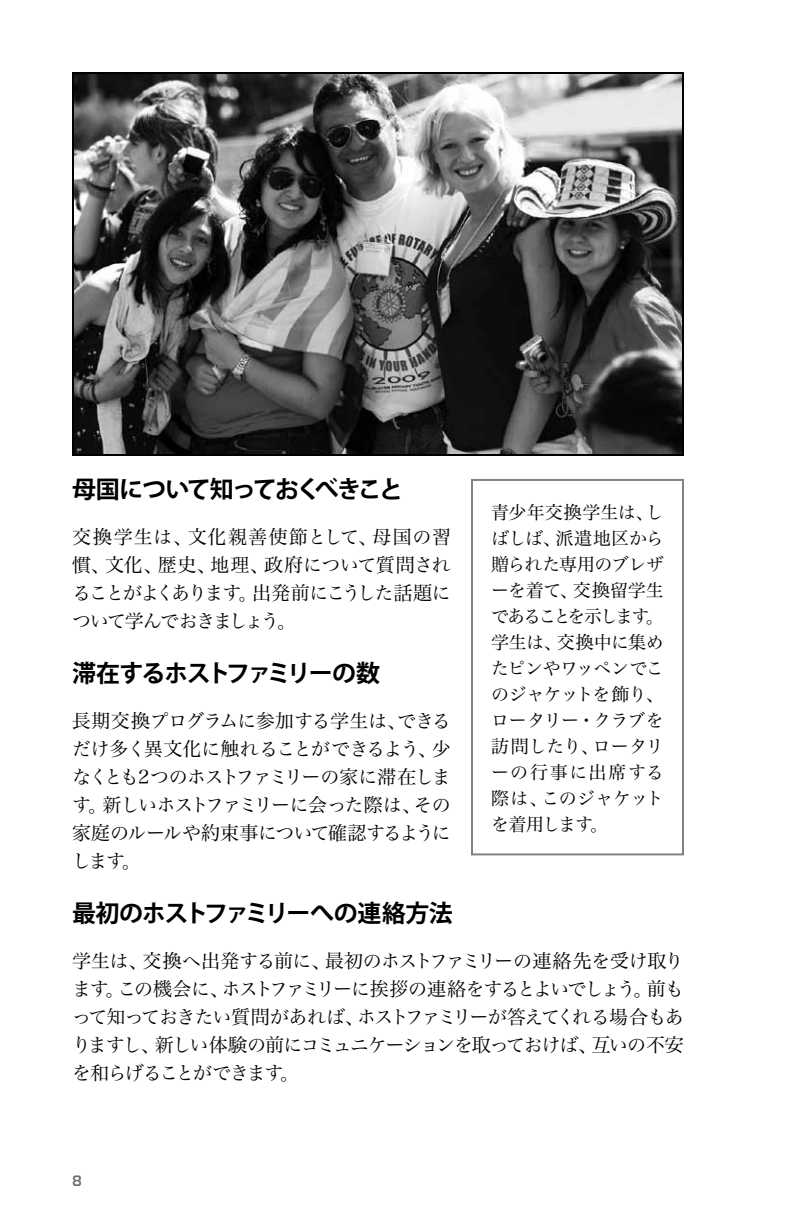
<style>
.page{position:relative;width:792px;height:1224px;background:#fff}
.page>*{position:absolute;margin:0;border:0;box-sizing:border-box;transform-origin:0 0}
.t1{font:700 24px "Koz Go Pro";letter-spacing:-.04em;color:#000}
.t2{font:700 24px "Koz Go Pro";letter-spacing:-.06em;color:#000}
.t3{font:700 24px "Koz Go Pro";letter-spacing:-.09em;color:#000}
.t4{font:19px/28px "Hira Min Pro W3";letter-spacing:-.065em;color:#000;text-align:justify}
.t5{font:18px/26px "Hira Min Pro W3";letter-spacing:-.02em;color:#000;text-align:justify}
.t6{font:600 14px "Eurostile LT Std";color:#6d6e71}
</style>
<div class="page">
<img style="left:75px;top:75px;width:606px;height:378px">
<div style="left:72px;top:72px;width:612px;height:384px;border:2px solid #000"></div>
<div style="left:471px;top:479px;width:213px;height:376px;border:2px solid #808285"></div>
<p class="t2" style="left:72px;top:474px;width:333px">母国について知っておくべきこと</p>
<p class="t4" style="left:72px;top:521px;width:380px">交換学生は、文化親善使節として、母国の習慣、文化、歴史、地理、政府について質問されることがよくあります。出発前にこうした話題について学んでおきましょう。</p>
<p class="t3" style="left:72px;top:658px;width:310px">滞在するホストファミリーの数</p>
<p class="t4" style="left:72px;top:705px;width:380px">長期交換プログラムに参加する学生は、できるだけ多く異文化に触れることができるよう、少なくとも2つのホストファミリーの家に滞在します。新しいホストファミリーに会った際は、その家庭のルールや約束事について確認するようにします。</p>
<p class="t1" style="left:72px;top:898px;width:382px">最初のホストファミリーへの連絡方法</p>
<p class="t4" style="left:72px;top:945px;width:613px">学生は、交換へ出発する前に、最初のホストファミリーの連絡先を受け取ります。この機会に、ホストファミリーに挨拶の連絡をするとよいでしょう。前もって知っておきたい質問があれば、ホストファミリーが答えてくれる場合もありますし、新しい体験の前にコミュニケーションを取っておけば、互いの不安を和らげることができます。</p>
<p class="t5" style="left:491px;top:497px;width:175px">青少年交換学生は、しばしば、派遣地区から贈られた専用のブレザーを着て、交換留学生であることを示します。学生は、交換中に集めたピンやワッペンでこのジャケットを飾り、ロータリー・クラブを訪問したり、ロータリーの行事に出席する際は、このジャケットを着用します。</p>
<p class="t6" style="left:72px;top:1172px;width:11px">8</p>
</div>
